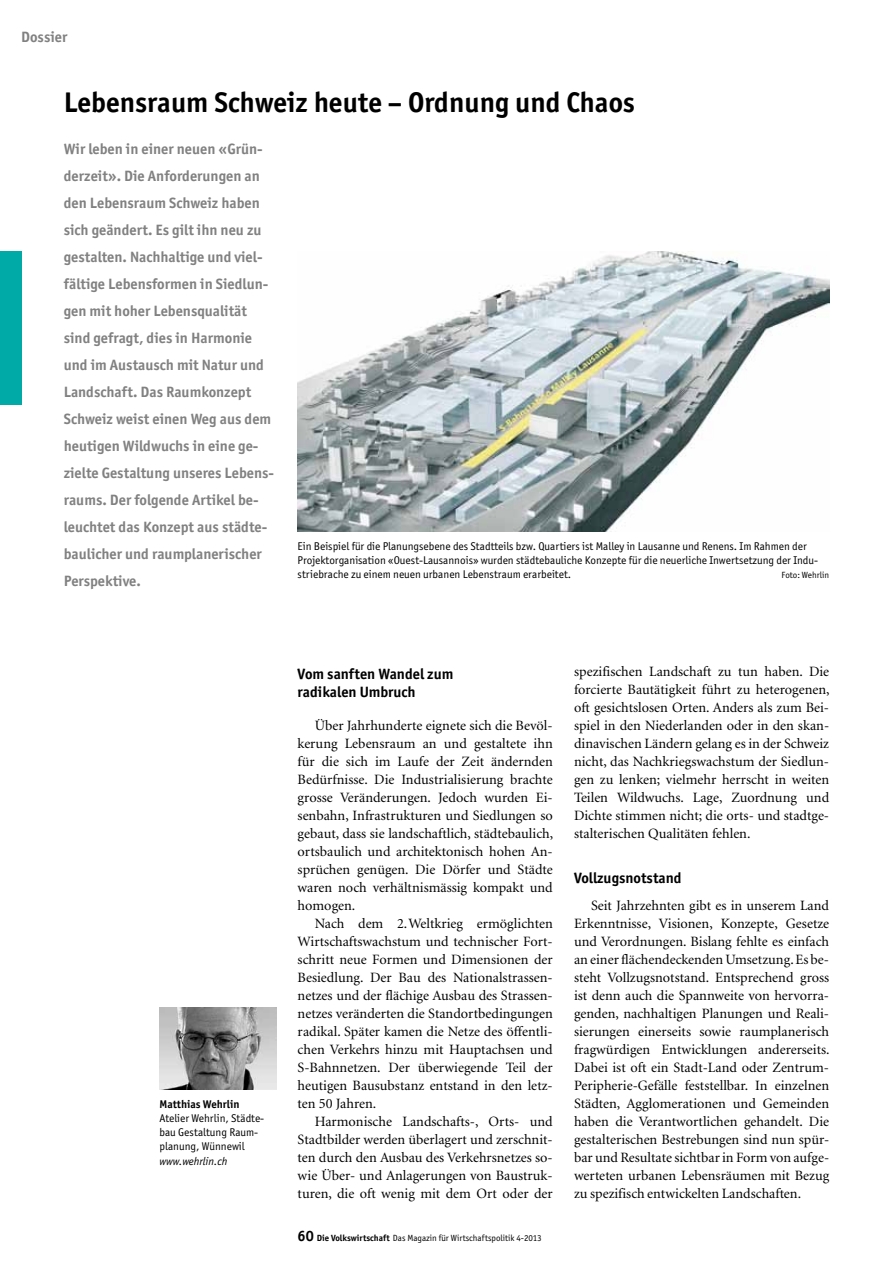
<style>
.page{position:relative;width:893px;height:1263px;background:#fff}
.page>*{position:absolute;margin:0;border:0;box-sizing:border-box;transform-origin:0 0}
.t1{font:700 28.5px "Officina San ITC";color:#000}
.t2{font:700 15px/27px "Officina San ITC";color:#818181}
.t3{font:700 15px/18px "Officina San ITC";color:#000}
.t4{font:14.25px/18px "Minion";color:#000;text-align:justify}
.t5{font:11.25px/14.2px "Officina San ITC";color:#000}
.t6{font:700 11.25px "Officina San ITC";color:#000}
.t7{font:italic 11.25px "Officina San ITC";color:#000}
.t8{font:9px "Officina San ITC";color:#000}
.s1{font-weight:700;font-size:15px}
.s2{font-weight:700}
</style>
<div class="page">
<div style="left:0;top:252px;width:21px;height:153px;background:#00aaa7"></div>
<img style="left:159px;top:1008px;width:117px;height:82px">
<img style="left:298px;top:251px;width:531px;height:280px">
<p class="t2" style="left:21px;top:23px;width:48px">Dossier</p>
<h1 class="t1" style="left:64px;top:84px;width:573px">Lebensraum Schweiz heute – Ordnung und Chaos</h1>
<p class="t2" style="left:64px;top:136px;width:212px">Wir leben in einer neuen «Grün&shy;derzeit». Die Anforderungen an den Lebensraum Schweiz haben sich geändert. Es gilt ihn neu zu gestalten. Nachhaltige und viel&shy;fältige Lebensformen in Siedlun&shy;gen mit hoher Lebensqualität sind gefragt, dies in Harmonie und im Austausch mit Natur und<br>Landschaft. Das Raumkonzept<br>Schweiz weist einen Weg aus dem heutigen Wildwuchs in eine ge&shy;zielte Gestaltung unseres Lebens&shy;raums. Der folgende Artikel be&shy;leuchtet das Konzept aus städte&shy;baulicher und raumplanerischer<br>Perspektive.</p>
<p class="t5" style="left:298px;top:539px;width:521px">Ein Beispiel für die Planungsebene des Stadtteils bzw. Quartiers ist Malley in Lausanne und Renens. Im Rahmen der<br>Projektorganisation «Ouest-Lausannois» wurden städtebauliche Konzepte für die neuerliche Inwertsetzung der Indu&shy;striebrache zu einem neuen urbanen Lebenstraum erarbeitet.</p>
<p class="t8" style="left:781px;top:570px;width:49px">Foto: Wehrlin</p>
<p class="t6" style="left:159px;top:1097px;width:81px">Matthias Wehrlin</p>
<p class="t5" style="left:159px;top:1111px;width:106px">Atelier Wehrlin, Städte&shy;bau Gestaltung Raum&shy;planung, Wünnewil</p>
<p class="t7" style="left:159px;top:1154px;width:69px">www.wehrlin.ch</p>
<p class="t3" style="left:298px;top:664px;width:157px">Vom sanften Wandel zum radikalen -Umbruch</p>
<p class="t4" style="left:298px;top:716px;width:257px;text-indent:17px">Über Jahrhunderte eignete sich die Bevöl&shy;kerung Lebensraum an und gestaltete ihn für die sich im Laufe der Zeit ändernden Bedürfnisse. Die Industrialisierung brachte grosse Veränderungen. Jedoch wurden Ei&shy;senbahn, Infrastrukturen und Siedlungen so gebaut, dass sie landschaftlich, städtebaulich, ortsbaulich und architektonisch hohen An&shy;sprüchen genügen. Die Dörfer und Städte waren noch verhältnismässig kompakt und homogen.</p>
<p class="t4" style="left:298px;top:914px;width:257px;text-indent:17px">Nach dem 2.Weltkrieg ermöglichten Wirtschaftswachstum und technischer Fort&shy;schritt neue Formen und Dimensionen der Besiedlung. Der Bau des Nationalstrassen&shy;netzes und der flächige Ausbau des Strassen&shy;netzes veränderten die Standortbedingungen radikal. Später kamen die Netze des öffentli&shy;chen Verkehrs hinzu mit Hauptachsen und S-Bahnnetzen. Der überwiegende Teil der heutigen Bausubstanz entstand in den letz&shy;ten 50 Jahren.</p>
<p class="t4" style="left:298px;top:1112px;width:257px;text-indent:17px">Harmonische Landschafts-, Orts- und Stadtbilder werden überlagert und zerschnit&shy;ten durch den Ausbau des Verkehrsnetzes so&shy;wie Über- und Anlagerungen von Baustruk&shy;turen, die oft wenig mit dem Ort oder der</p>
<p class="t8" style="left:298px;top:1232px;width:246px"><span class="s1">60</span> <span class="s2">Die Volkswirtschaft</span> Das Magazin für Wirtschaftspolitik 4-2013</p>
<p class="t4" style="left:574px;top:662px;width:257px">spezifischen Landschaft zu tun haben. Die forcierte Bautätigkeit führt zu heterogenen, oft gesichtslosen Orten. Anders als zum Bei&shy;spiel in den Niederlanden oder in den skan&shy;dinavischen Ländern gelang es in der Schweiz nicht, das Nachkriegswachstum der Siedlun&shy;gen zu lenken; vielmehr herrscht in weiten Teilen Wildwuchs. Lage, Zuordnung und Dichte stimmen nicht; die orts- und stadtge&shy;stalterischen Qualitäten fehlen.</p>
<p class="t3" style="left:574px;top:868px;width:109px">Vollzugsnotstand</p>
<p class="t4" style="left:574px;top:896px;width:257px;text-indent:17px">Seit Jahrzehnten gibt es in unserem Land Erkenntnisse, Visionen, Konzepte, Gesetze und Verordnungen. Bislang fehlte es einfach an einer flächendeckenden Umsetzung. Es be&shy;steht Vollzugsnotstand. Entsprechend gross ist denn auch die Spannweite von hervorra&shy;genden, nachhaltigen Planungen und Reali&shy;sierungen einerseits sowie raumplanerisch fragwürdigen Entwicklungen andererseits.<br>Dabei ist oft ein Stadt-Land oder Zentrum-Peripherie-Gefälle feststellbar. In einzelnen Städten, Agglomerationen und Gemeinden haben die Verantwortlichen gehandelt. Die gestalterischen Bestrebungen sind nun spür&shy;bar und Resultate sichtbar in Form von aufge&shy;werteten urbanen Lebensräumen mit Bezug zu spezifisch entwickelten Landschaften.</p>
</div>
